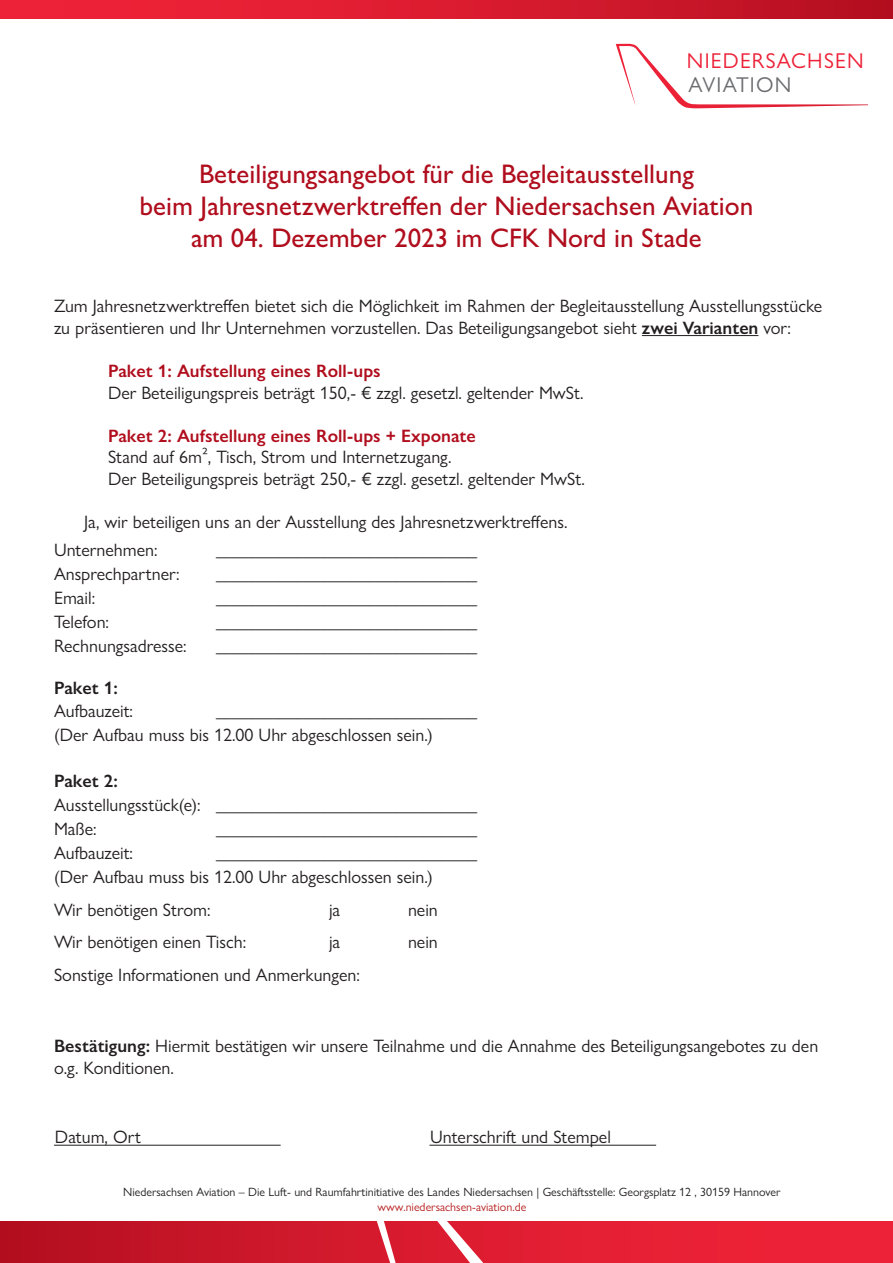
<style>
.page{position:relative;width:893px;height:1263px;background:#fff}
.page>*{position:absolute;margin:0;border:0;box-sizing:border-box;transform-origin:0 0}
.t1{font:500 27px/32.4px "Gill Sans Nova";color:#b00d1d;text-align:center}
.t2{font:21.6px "Gill Sans Nova";letter-spacing:.055em;color:#ed2137}
.t3{font:21.6px "Gill Sans Nova";letter-spacing:.055em;color:#6c6d70}
.t4{font:18px/21.6px "Gill Sans Nova";color:#231f20}
.t5{font:600 18px "Gill Sans Nova";color:#b00d1d}
.t6{font:600 18px "Gill Sans Nova";color:#231f20}
.t7{font:12px "Gill Sans Nova";color:#231f20}
.t8{font:12px "Gill Sans Nova";color:#b71f20}
.s1{font-weight:600}
</style>
<div class="page">
<div style="left:0;top:0;width:893px;height:18px;background:linear-gradient(to right,#f6253b,#b91122)"></div>
<svg style="left:616px;top:44px;width:252px;height:64px"></svg>
<svg style="left:0;top:1221px;width:370px;height:42px;background:#c41426"></svg>
<svg style="left:370px;top:1221px;width:523px;height:42px;background:#e6263b"></svg>
<hr style="left:642px;top:335px;width:116px;height:1px;background:#231f20">
<hr style="left:54px;top:1145px;width:227px;height:1px;background:#231f20">
<hr style="left:429px;top:1145px;width:227px;height:1px;background:#231f20">
<p class="t2" style="left:687px;top:48px;width:178px">NIEDERSACHSEN</p>
<p class="t3" style="left:689px;top:72px;width:104px">AVIATION</p>
<h1 class="t1" style="left:140px;top:157px;width:615px">Beteiligungsangebot für die Begleitausstellung<br>beim Jahresnetzwerktreffen der Niedersachsen Aviation am 04. Dezember 2023 im CFK Nord in Stade</h1>
<p class="t4" style="left:54px;top:295px;width:770px">Zum Jahresnetzwerktreffen bietet sich die Möglichkeit im Rahmen der Begleitausstellung Ausstellungsstücke zu präsentieren und Ihr Unternehmen vorzustellen. Das Beteiligungsangebot sieht <span class="s1">zwei Varianten</span> vor:</p>
<p class="t5" style="left:108px;top:360px;width:274px">Paket 1: Aufstellung eines Roll-ups</p>
<p class="t4" style="left:108px;top:381px;width:477px">Der Beteiligungspreis beträgt 150,- € zzgl. gesetzl. geltender MwSt.</p>
<p class="t5" style="left:108px;top:425px;width:369px">Paket 2: Aufstellung eines Roll-ups + Exponate</p>
<p class="t4" style="left:108px;top:446px;width:478px">Stand auf 6m², Tisch, Strom und Internetzugang.<br>Der Beteiligungspreis beträgt 250,- € zzgl. gesetzl. geltender MwSt.</p>
<p class="t4" style="left:54px;top:508px;width:515px;line-height:28.2px;text-indent:30px">Ja, wir beteiligen uns an der Ausstellung des Jahresnetzwerktreffens.<br>Unternehmen:</p>
<p class="t4" style="left:216px;top:539px;width:262px">_____________________________</p>
<p class="t4" style="left:54px;top:563px;width:127px">Ansprechpartner:</p>
<p class="t4" style="left:216px;top:563px;width:262px">_____________________________</p>
<p class="t4" style="left:54px;top:587px;width:43px">Email:</p>
<p class="t4" style="left:216px;top:587px;width:262px">_____________________________</p>
<p class="t4" style="left:54px;top:611px;width:57px">Telefon:</p>
<p class="t4" style="left:216px;top:611px;width:262px">_____________________________</p>
<p class="t4" style="left:54px;top:635px;width:134px">Rechnungsadresse:</p>
<p class="t4" style="left:216px;top:635px;width:262px">_____________________________</p>
<p class="t6" style="left:54px;top:676px;width:65px">Paket 1:</p>
<p class="t4" style="left:54px;top:700px;width:81px">Aufbauzeit:</p>
<p class="t4" style="left:54px;top:699px;width:424px;line-height:24px;text-indent:162px">_____________________________ (Der Aufbau muss bis 12.00 Uhr abgeschlossen sein.)</p>
<p class="t6" style="left:54px;top:770px;width:65px">Paket 2:</p>
<p class="t4" style="left:54px;top:793px;width:424px;line-height:24px">Ausstellungsstück(e): _____________________________<br>Maße:</p>
<p class="t4" style="left:216px;top:818px;width:262px">_____________________________</p>
<p class="t4" style="left:54px;top:842px;width:81px">Aufbauzeit:</p>
<p class="t4" style="left:54px;top:841px;width:424px;line-height:24px;text-indent:162px">_____________________________ (Der Aufbau muss bis 12.00 Uhr abgeschlossen sein.)</p>
<p class="t4" style="left:54px;top:898px;width:158px">Wir benötigen Strom:</p>
<p class="t4" style="left:329px;top:898px;width:13px">ja</p>
<p class="t4" style="left:408px;top:898px;width:31px">nein</p>
<p class="t4" style="left:54px;top:931px;width:194px">Wir benötigen einen Tisch:</p>
<p class="t4" style="left:329px;top:931px;width:13px">ja</p>
<p class="t4" style="left:408px;top:931px;width:31px">nein</p>
<p class="t4" style="left:54px;top:963px;width:307px">Sonstige Informationen und Anmerkungen:</p>
<p class="t4" style="left:54px;top:1035px;width:766px"><span class="s1">Bestätigung:</span> Hiermit bestätigen wir unsere Teilnahme und die Annahme des Beteiligungsangebotes zu den o.g. Konditionen.</p>
<p class="t4" style="left:55px;top:1125px;width:87px">Datum, Ort</p>
<p class="t4" style="left:430px;top:1125px;width:182px">Unterschrift und Stempel</p>
<p class="t7" style="left:123px;top:1185px;width:659px">Niedersachsen Aviation – Die Luft- und Raumfahrtinitiative des Landes Niedersachsen | Geschäftsstelle: Georgsplatz 12 , 30159 Hannover</p>
<p class="t8" style="left:378px;top:1199px;width:150px">www.niedersachsen-aviation.de</p>
</div>
